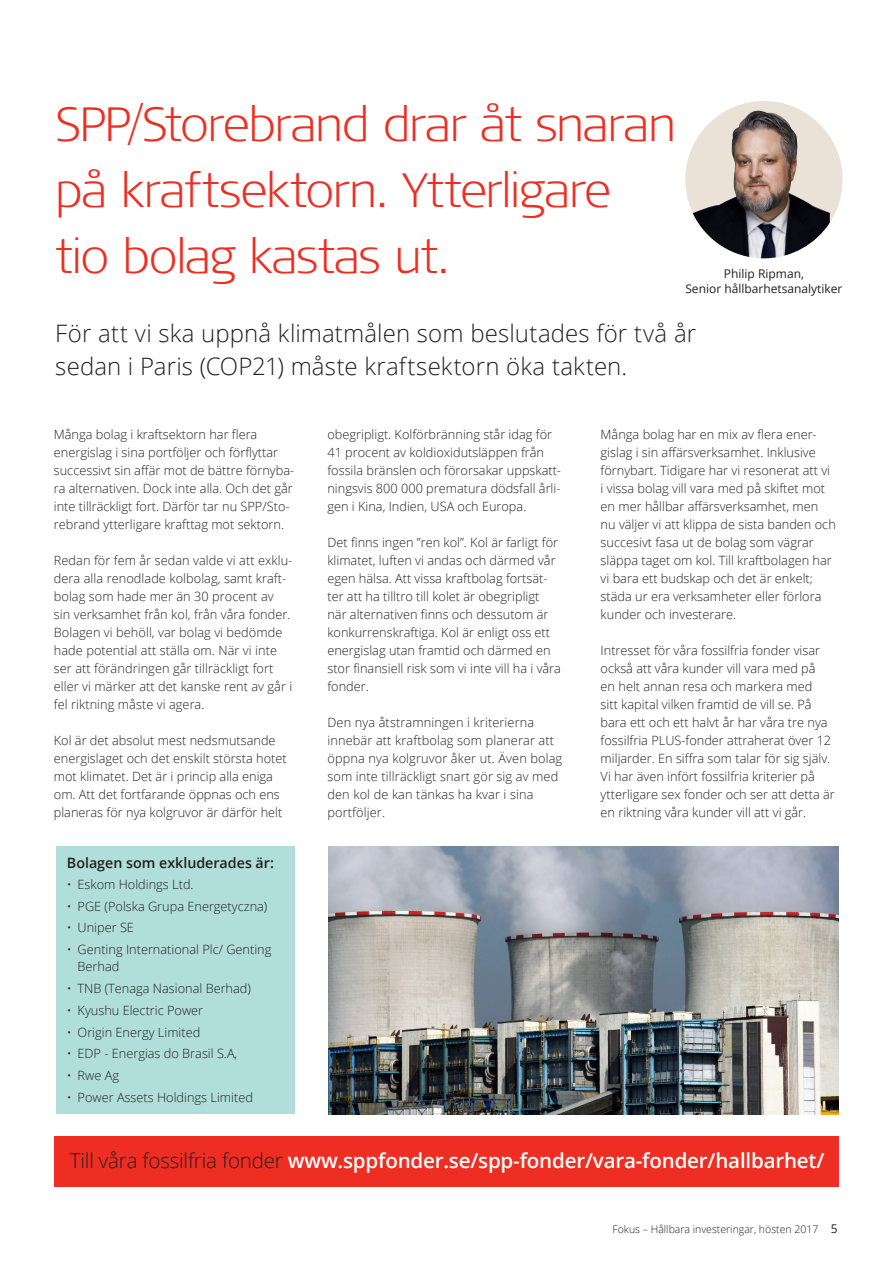
<style>
.page{position:relative;width:893px;height:1263px;background:#fff}
.page>*{position:absolute;margin:0;border:0;box-sizing:border-box;transform-origin:0 0}
.Rubrik_1_inlaga_32_4{font:300 expanded 48px/66px "Signa Pro";letter-spacing:-.03em;color:#ee2e22}
.Ingress_16_22{font:300 24px/33px "Open Sans";letter-spacing:.005em;color:#231f20}
.Brödtext_1_8_5_12{font:600 20.55px "Open Sans";letter-spacing:-.01em;color:#fff}
.Mellanrubrik_1_10_5{font:600 14.25px "Open Sans";color:#231f20}
.Brödtext_1_8_5_12-2{font:300 12.75px/18px "Open Sans";color:#231f20}
.Brödtext_2_Hängande{font:300 12.75px/17.2px "Open Sans";color:#231f20}
.Mentors_namn_Diagram{font:12px/15px "Open Sans";color:#231f20;text-align:center}
.t1{font:300 10.5px "Open Sans";color:#231f20}
.s1{font-weight:300;color:#231f20}
.s2{font-weight:400;font-size:12px}
</style>
<div class="page">
<div style="left:56px;top:846px;width:238px;height:268px;background:#afdedb"></div>
<div style="left:54px;top:1136px;width:785px;height:50px;background:#ee2e22"></div>
<img style="left:328px;top:847px;width:511px;height:268px">
<div style="left:685px;top:101px;width:158px;height:157px;background:#ebe2d7;border-radius:50%"></div>
<img style="left:693px;top:111px;width:137px;height:147px">
<p class="Rubrik_1_inlaga_32_4" style="left:55px;top:89px;width:622px">SPP/Storebrand drar åt snaran på kraftsektorn. Ytterligare tio bolag kastas ut.</p>
<p class="Ingress_16_22" style="left:55px;top:316px;width:642px">För att vi ska uppnå klimatmålen som beslutades för två år sedan i Paris (COP21) måste kraftsektorn öka takten.</p>
<p class="Mentors_namn_Diagram" style="left:685px;top:266px;width:159px">Philip Ripman,<br>Senior hållbarhetsanalytiker</p>
<p class="Brödtext_1_8_5_12-2" style="left:54px;top:425px;width:242px">Många bolag i kraftsektorn har flera energislag i sina portföljer och förflyttar successivt sin affär mot de bättre förnyba&shy;ra alternativen. Dock inte alla. Och det går inte tillräckligt fort. Därför tar nu SPP/Sto&shy;rebrand ytterligare krafttag mot sektorn.</p>
<p class="Brödtext_1_8_5_12-2" style="left:54px;top:551px;width:240px">Redan för fem år sedan valde vi att exklu&shy;dera alla renodlade kolbolag, samt kraft&shy;bolag som hade mer än 30 procent av sin verksamhet från kol, från våra fonder.<br>Bolagen vi behöll, var bolag vi bedömde hade potential att ställa om. När vi inte ser att förändringen går tillräckligt fort eller vi märker att det kanske rent av går i fel riktning måste vi agera.</p>
<p class="Brödtext_1_8_5_12-2" style="left:54px;top:731px;width:234px">Kol är det absolut mest nedsmutsande energislaget och det enskilt största hotet mot klimatet. Det är i princip alla eniga om. Att det fortfarande öppnas och ens planeras för nya kolgruvor är därför helt</p>
<p class="Mellanrubrik_1_10_5" style="left:67px;top:853px;width:208px">Bolagen som exkluderades är:</p>
<p class="Brödtext_2_Hängande" style="left:67px;top:875px;width:128px">• Eskom Holdings Ltd.</p>
<p class="Brödtext_2_Hängande" style="left:67px;top:897px;width:202px">• PGE (Polska Grupa Energetyczna)</p>
<p class="Brödtext_2_Hängande" style="left:67px;top:919px;width:69px">• Uniper SE</p>
<p class="Brödtext_2_Hängande" style="left:78px;top:940px;width:195px;text-indent:-11px">• Genting International Plc/ Genting<br>Berhad</p>
<p class="Brödtext_2_Hängande" style="left:67px;top:979px;width:185px">• TNB (Tenaga Nasional Berhad)</p>
<p class="Brödtext_2_Hängande" style="left:67px;top:1001px;width:138px">• Kyushu Electric Power</p>
<p class="Brödtext_2_Hängande" style="left:67px;top:1023px;width:135px">• Origin Energy Limited</p>
<p class="Brödtext_2_Hängande" style="left:67px;top:1045px;width:172px">• EDP - Energias do Brasil S.A,</p>
<p class="Brödtext_2_Hängande" style="left:67px;top:1066px;width:54px">• Rwe Ag</p>
<p class="Brödtext_2_Hängande" style="left:67px;top:1088px;width:187px">• Power Assets Holdings Limited</p>
<p class="Brödtext_1_8_5_12-2" style="left:327px;top:425px;width:235px">obegripligt. Kolförbränning står idag för 41 procent av koldioxidutsläppen från fossila bränslen och förorsakar uppskatt&shy;ningsvis 800 000 prematura dödsfall årli&shy;gen i Kina, Indien, USA och Europa.</p>
<p class="Brödtext_1_8_5_12-2" style="left:327px;top:533px;width:235px">Det finns ingen ”ren kol”. Kol är farligt för klimatet, luften vi andas och därmed vår egen hälsa. Att vissa kraftbolag fortsät&shy;ter att ha tilltro till kolet är obegripligt när alternativen finns och dessutom är konkurrenskraftiga. Kol är enligt oss ett energislag utan framtid och därmed en stor finansiell risk som vi inte vill ha i våra fonder.</p>
<p class="Brödtext_1_8_5_12-2" style="left:327px;top:713px;width:236px">Den nya åtstramningen i kriterierna innebär att kraftbolag som planerar att öppna nya kolgruvor åker ut. Även bolag som inte tillräckligt snart gör sig av med den kol de kan tänkas ha kvar i sina portföljer.</p>
<p class="Brödtext_1_8_5_12-2" style="left:601px;top:425px;width:237px">Många bolag har en mix av flera ener&shy;gislag i sin affärsverksamhet. Inklusive förnybart. Tidigare har vi resonerat att vi i vissa bolag vill vara med på skiftet mot en mer hållbar affärsverksamhet, men nu väljer vi att klippa de sista banden och succesivt fasa ut de bolag som vägrar släppa taget om kol. Till kraftbolagen har vi bara ett budskap och det är enkelt; städa ur era verksamheter eller förlora kunder och investerare.</p>
<p class="Brödtext_1_8_5_12-2" style="left:601px;top:641px;width:236px">Intresset för våra fossilfria fonder visar också att våra kunder vill vara med på<br>en helt annan resa och markera med<br>sitt kapital vilken framtid de vill se. På bara ett och ett halvt år har våra tre nya fossilfria PLUS-fonder attraherat över 12 miljarder. En siffra som talar för sig själv.<br>Vi har även infört fossilfria kriterier på ytterligare sex fonder och ser att detta är en riktning våra kunder vill att vi går.</p>
<p class="Brödtext_1_8_5_12" style="left:70px;top:1146px;width:756px"><span class="s1">Till våra fossilfria fonder</span> www.sppfonder.se/spp-fonder/vara-fonder/hallbarhet/</p>
<p class="t1" style="left:612px;top:1222px;width:227px">Fokus – Hållbara investeringar, hösten 2017 <span class="s2">5</span></p>
</div>
